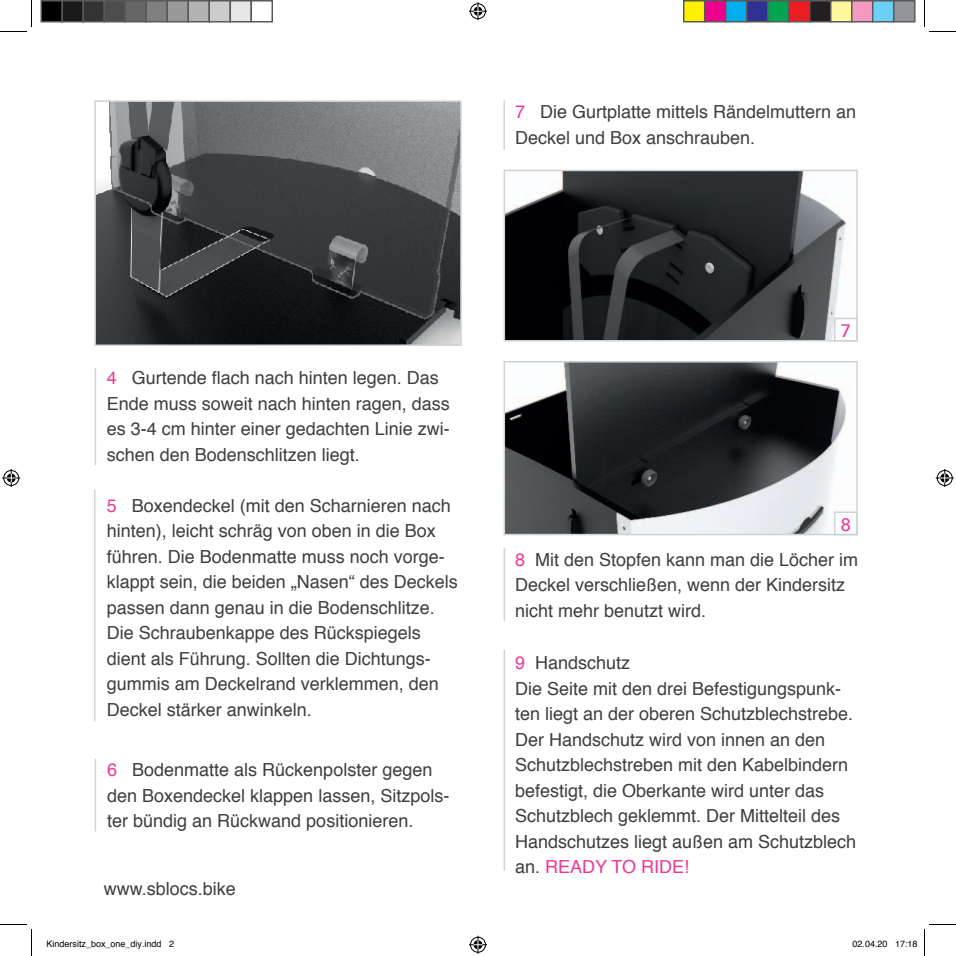
<style>
.page{position:relative;width:956px;height:956px;background:#fff}
.page>*{position:absolute;margin:0;border:0;box-sizing:border-box;transform-origin:0 0}
.t1{font:18px/25.5px "Helvetica";color:#3e3e3f}
.t2{font:500 18px "Avenir Next";color:#ed3896}
.t3{font:9px "Helvetica";color:#000}
.s1{color:#ed3896}
</style>
<div class="page">
<img style="left:507px;top:173px;width:348px;height:165px">
<div style="left:504px;top:170px;width:354px;height:171px;border:2px solid #d1d2d4"></div>
<img style="left:507px;top:364px;width:340px;height:168px">
<div style="left:504px;top:361px;width:354px;height:174px;border:2px solid #d1d2d4"></div>
<div style="left:834px;top:318px;width:24px;height:23px;border:2px solid #d1d2d4"></div>
<div style="left:834px;top:511px;width:24px;height:24px;border:2px solid #d1d2d4"></div>
<hr style="left:95px;top:368px;width:1px;height:97px;background:#d1d2d4">
<hr style="left:95px;top:759px;width:1px;height:72px;background:#d1d2d4">
<hr style="left:94px;top:490px;width:1px;height:231px;background:#d1d2d4">
<hr style="left:504px;top:650px;width:1px;height:220px;background:#d1d2d4">
<hr style="left:503px;top:100px;width:2px;height:50px;background:#d1d2d4">
<img style="left:97px;top:103px;width:362px;height:240px">
<div style="left:94px;top:100px;width:368px;height:246px;border:2px solid #d1d2d4"></div>
<hr style="left:504px;top:548px;width:1px;height:73px;background:#d1d2d4">
<svg style="left:0;top:0;width:32px;height:32px"></svg>
<svg style="left:0;top:924px;width:32px;height:32px"></svg>
<svg style="left:924px;top:0;width:32px;height:32px"></svg>
<svg style="left:924px;top:924px;width:32px;height:32px"></svg>
<svg style="left:469px;top:2px;width:18px;height:18px"></svg>
<svg style="left:469px;top:936px;width:18px;height:18px"></svg>
<svg style="left:2px;top:469px;width:18px;height:18px"></svg>
<svg style="left:936px;top:469px;width:18px;height:18px"></svg>
<div style="left:41px;top:1px;width:21px;height:21px;background:#000"></div>
<div style="left:40px;top:0;width:23px;height:23px;border:2px solid #595959"></div>
<div style="left:62px;top:1px;width:21px;height:21px;background:#1a1a1a"></div>
<div style="left:62px;top:0;width:22px;height:23px;border:2px solid #595959"></div>
<div style="left:83px;top:1px;width:21px;height:21px;background:#333"></div>
<div style="left:82px;top:0;width:23px;height:23px;border:2px solid #595959"></div>
<div style="left:104px;top:1px;width:21px;height:21px;background:#4d4d4d"></div>
<div style="left:104px;top:0;width:22px;height:23px;border:2px solid #595959"></div>
<div style="left:125px;top:1px;width:21px;height:21px;background:#666"></div>
<div style="left:124px;top:0;width:23px;height:23px;border:2px solid #595959"></div>
<div style="left:146px;top:1px;width:21px;height:21px;background:#808080"></div>
<div style="left:146px;top:0;width:22px;height:23px;border:2px solid #595959"></div>
<div style="left:167px;top:1px;width:21px;height:21px;background:#999"></div>
<div style="left:166px;top:0;width:23px;height:23px;border:2px solid #595959"></div>
<div style="left:188px;top:1px;width:21px;height:21px;background:#b3b3b3"></div>
<div style="left:188px;top:0;width:22px;height:23px;border:2px solid #595959"></div>
<div style="left:209px;top:1px;width:21px;height:21px;background:#ccc"></div>
<div style="left:208px;top:0;width:23px;height:23px;border:2px solid #595959"></div>
<div style="left:230px;top:1px;width:21px;height:21px;background:#e6e6e6"></div>
<div style="left:230px;top:0;width:22px;height:23px;border:2px solid #595959"></div>
<div style="left:250px;top:0;width:23px;height:23px;border:2px solid #595959"></div>
<div style="left:684px;top:1px;width:21px;height:21px;background:#fff101"></div>
<div style="left:683px;top:0;width:22px;height:23px;border:2px solid #595959"></div>
<div style="left:705px;top:1px;width:21px;height:21px;background:#ed028c"></div>
<div style="left:704px;top:0;width:22px;height:23px;border:2px solid #595959"></div>
<div style="left:726px;top:1px;width:21px;height:21px;background:#00aeef"></div>
<div style="left:725px;top:0;width:22px;height:23px;border:2px solid #595959"></div>
<div style="left:747px;top:1px;width:21px;height:21px;background:#2e3092"></div>
<div style="left:746px;top:0;width:22px;height:23px;border:2px solid #595959"></div>
<div style="left:768px;top:1px;width:21px;height:21px;background:#00a54f"></div>
<div style="left:767px;top:0;width:22px;height:23px;border:2px solid #595959"></div>
<div style="left:789px;top:1px;width:21px;height:21px;background:#ee1d23"></div>
<div style="left:788px;top:0;width:22px;height:23px;border:2px solid #595959"></div>
<div style="left:810px;top:1px;width:21px;height:21px;background:#231f20"></div>
<div style="left:809px;top:0;width:22px;height:23px;border:2px solid #595959"></div>
<div style="left:831px;top:1px;width:21px;height:21px;background:#fff79a"></div>
<div style="left:830px;top:0;width:22px;height:23px;border:2px solid #595959"></div>
<div style="left:852px;top:1px;width:21px;height:21px;background:#f499c2"></div>
<div style="left:851px;top:0;width:22px;height:23px;border:2px solid #595959"></div>
<div style="left:873px;top:1px;width:21px;height:21px;background:#6bcff6"></div>
<div style="left:872px;top:0;width:22px;height:23px;border:2px solid #595959"></div>
<div style="left:894px;top:1px;width:21px;height:21px;background:#939598"></div>
<div style="left:893px;top:0;width:22px;height:23px;border:2px solid #595959"></div>
<p class="t1" style="left:515px;top:100px;width:343px"><span class="s1">7</span> Die Gurtplatte mittels Rändelmuttern an<br>Deckel und Box anschrauben.</p>
<p class="t1" style="left:107px;top:366px;width:345px"><span class="s1">4</span> Gurtende flach nach hinten legen. Das Ende muss soweit nach hinten ragen, dass es 3-4 cm hinter einer gedachten Linie zwi&shy;schen den Bodenschlitzen liegt.</p>
<p class="t1" style="left:107px;top:493px;width:353px"><span class="s1">5</span> Boxendeckel (mit den Scharnieren nach hinten), leicht schräg von oben in die Box führen. Die Bodenmatte muss noch vorge&shy;klappt sein, die beiden „Nasen“ des Deckels passen dann genau in die Bodenschlitze.<br>Die Schraubenkappe des Rückspiegels dient als Führung. Sollten die Dichtungs&shy;gummis am Deckelrand verklemmen, den Deckel stärker anwinkeln.</p>
<p class="t1" style="left:107px;top:758px;width:344px"><span class="s1">6</span> Bodenmatte als Rückenpolster gegen den Boxendeckel klappen lassen, Sitzpols&shy;ter bündig an Rückwand positionieren.</p>
<p class="t1" style="left:104px;top:877px;width:134px">www.sblocs.bike</p>
<p class="t2" style="left:840px;top:316px;width:12px">7</p>
<p class="t2" style="left:840px;top:509px;width:12px">8</p>
<p class="t1" style="left:515px;top:547px;width:345px"><span class="s1">8</span> Mit den Stopfen kann man die Löcher im<br>Deckel verschließen, wenn der Kindersitz nicht mehr benutzt wird.</p>
<p class="t1" style="left:515px;top:651px;width:343px"><span class="s1">9</span> Handschutz<br>Die Seite mit den drei Befestigungspunk&shy;ten liegt an der oberen Schutzblechstrebe.<br>Der Handschutz wird von innen an den Schutzblechstreben mit den Kabelbindern befestigt, die Oberkante wird unter das Schutzblech geklemmt. Der Mittelteil des Handschutzes liegt außen am Schutzblech an. <span class="s1">READY TO RIDE!</span></p>
<p class="t3" style="left:46px;top:937px;width:129px">Kindersitz_box_one_diy.indd 2</p>
<p class="t3" style="left:852px;top:937px;width:67px">02.04.20 17:18</p>
</div>
